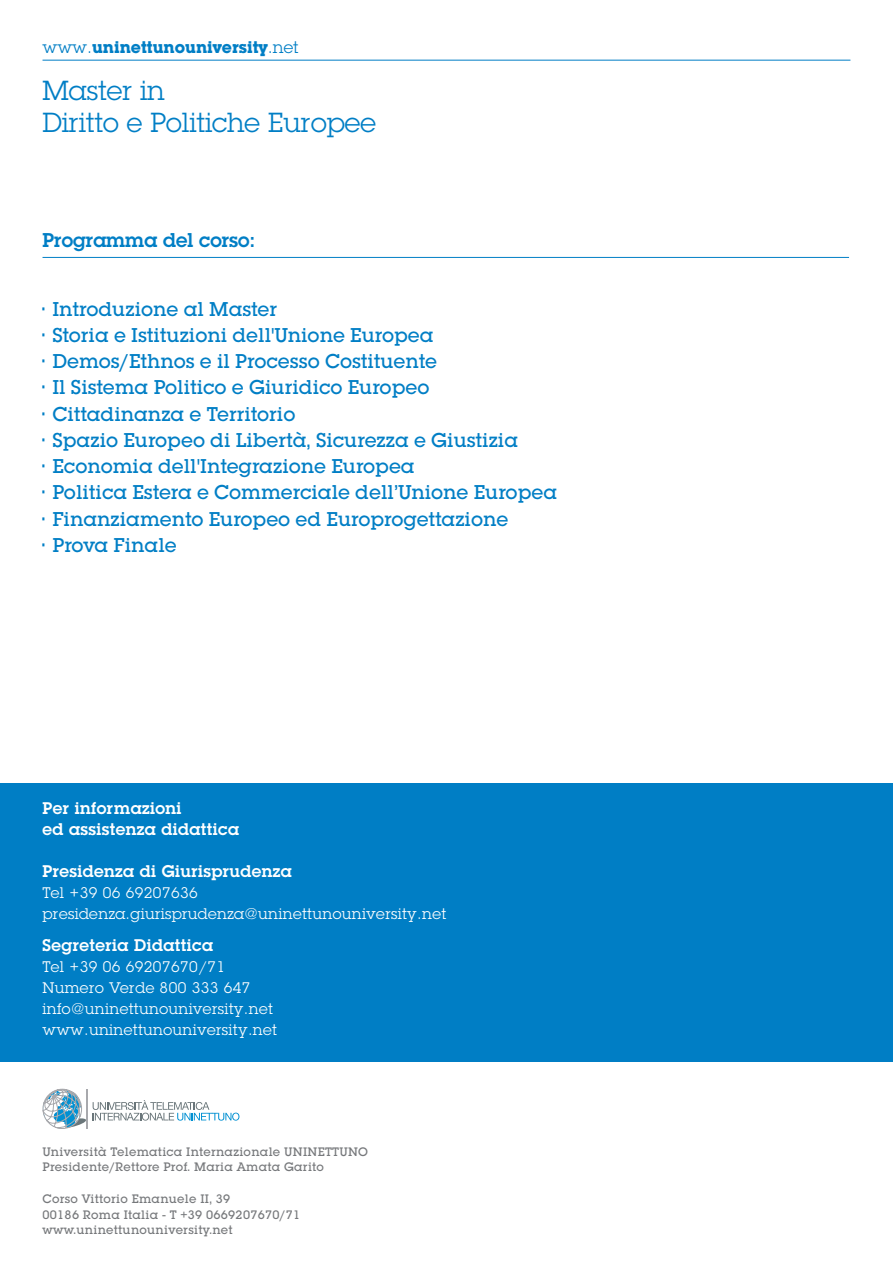
<style>
.page{position:relative;width:893px;height:1263px;background:#fff}
.page>*{position:absolute;margin:0;border:0;box-sizing:border-box;transform-origin:0 0}
.t1{font:27px "Lubalin Graph Std";color:#007ec5}
.t2{font:500 19.5px "Lubalin Graph Std";color:#007ec5}
.t3{font:600 19.5px "Lubalin Graph Std";color:#007ec5}
.t4{font:600 16.5px/21px "Lubalin Graph Std";letter-spacing:.025em;color:#fff}
.t5{font:700 16.5px "Lubalin Graph Std";color:#007ec5}
.t6{font:15px/21px "Lubalin Graph Std";letter-spacing:.025em;color:#fff}
.t7{font:500 12px/15.8px "Lubalin Graph Std";letter-spacing:.025em;color:#76787b}
.s1{font-weight:400}
</style>
<div class="page">
<hr style="left:43px;top:60px;width:807px;height:1px;background:#007ec5">
<hr style="left:43px;top:257px;width:806px;height:1px;background:#007ec5">
<div style="left:0;top:783px;width:893px;height:278px;background:#007ec5"></div>
<svg style="left:93px;top:1100px;width:146px;height:20px"></svg>
<svg style="left:43px;top:1089px;width:43px;height:40px"></svg>
<hr style="left:87px;top:1089px;width:1px;height:40px;background:#a8a9ad">
<p class="t5" style="left:43px;top:36px;width:257px"><span class="s1">www.</span>uninettunouniversity<span class="s1">.net</span></p>
<p class="t1" style="left:43px;top:74px;width:124px">Master in</p>
<p class="t1" style="left:43px;top:105px;width:335px">Diritto e Politiche Europee</p>
<p class="t3" style="left:43px;top:227px;width:214px">Programma del corso:</p>
<p class="t2" style="left:43px;top:296px;width:236px">• Introduzione al Master</p>
<p class="t2" style="left:43px;top:323px;width:393px">• Storia e Istituzioni dell'Unione Europea</p>
<p class="t2" style="left:43px;top:349px;width:396px">• Demos/Ethnos e il Processo Costituente</p>
<p class="t2" style="left:43px;top:375px;width:388px">• Il Sistema Politico e Giuridico Europeo</p>
<p class="t2" style="left:43px;top:401px;width:254px">• Cittadinanza e Territorio</p>
<p class="t2" style="left:43px;top:428px;width:477px">• Spazio Europeo di Libertà, Sicurezza e Giustizia</p>
<p class="t2" style="left:43px;top:454px;width:374px">• Economia dell'Integrazione Europea</p>
<p class="t2" style="left:43px;top:480px;width:516px">• Politica Estera e Commerciale dell’Unione Europea</p>
<p class="t2" style="left:43px;top:506px;width:467px">• Finanziamento Europeo ed Europrogettazione</p>
<p class="t2" style="left:43px;top:533px;width:136px">• Prova Finale</p>
<p class="t4" style="left:43px;top:798px;width:198px">Per informazioni<br>ed assistenza didattica</p>
<p class="t4" style="left:43px;top:861px;width:251px">Presidenza di Giurisprudenza</p>
<p class="t6" style="left:43px;top:882px;width:405px">Tel +39 06 69207636 presidenza.giurisprudenza@uninettunouniversity.net</p>
<p class="t4" style="left:43px;top:934px;width:172px">Segreteria Didattica</p>
<p class="t6" style="left:43px;top:956px;width:184px">Tel +39 06 69207670/71</p>
<p class="t6" style="left:43px;top:977px;width:232px">Numero Verde 800 333 647 info@uninettunouniversity.net</p>
<p class="t6" style="left:43px;top:1019px;width:236px">www.uninettunouniversity.net</p>
<p class="t7" style="left:43px;top:1143px;width:327px">Università Telematica Internazionale UNINETTUNO</p>
<p class="t7" style="left:43px;top:1159px;width:283px">Presidente/Rettore Prof. Maria Amata Garito</p>
<p class="t7" style="left:43px;top:1191px;width:259px">Corso Vittorio Emanuele II, 39<br>00186 Roma Italia - T +39 0669207670/71</p>
<p class="t7" style="left:43px;top:1222px;width:192px">www.uninettunouniversity.net</p>
</div>
